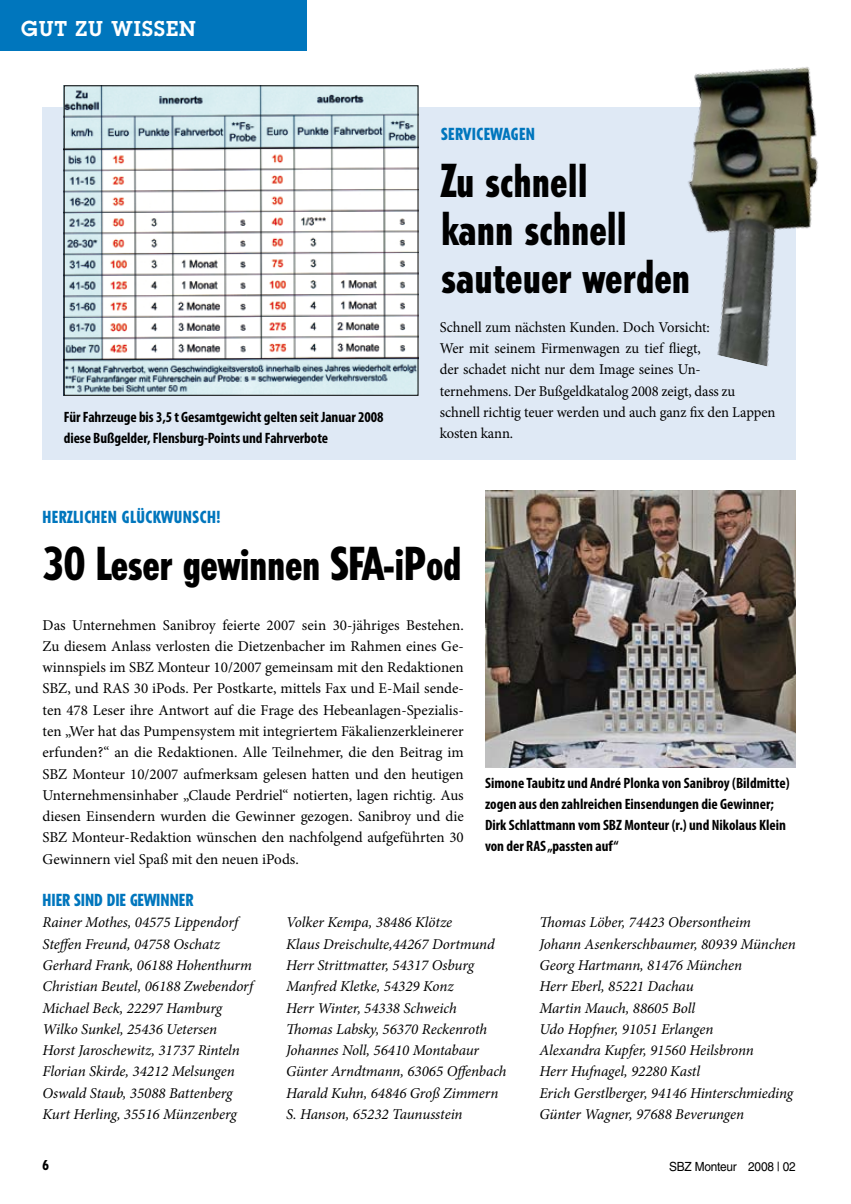
<style>
.page{position:relative;width:851px;height:1204px;background:#fff}
.page>*{position:absolute;margin:0;border:0;box-sizing:border-box;transform-origin:0 0}
.t1{font:800 condensed 45px/48px "Tempo Std";color:#000}
.t2{font:600 21px "Lubalin Graph Std";letter-spacing:.05em;color:#fff}
.t3{font:800 condensed 16.5px "Tempo Std";letter-spacing:.03em;color:#0076bd}
.t4{font:800 condensed 16.5px "Tempo Std";color:#0076bd}
.t5{font:15px/21.3px "Minion Pro";letter-spacing:-.005em;color:#000}
.t6{font:italic 15px/21.3px "Minion Pro";letter-spacing:-.005em;color:#000}
.t7{font:700 condensed 15px/21px "Myriad Pro";color:#000}
.t8{font:12.6px "Helvetica LT Std";letter-spacing:-.02em;color:#000;scale:.94 1}
</style>
<div class="page">
<div style="left:43px;top:107px;width:752px;height:352px;background:#dfe9f5"></div>
<img style="left:688px;top:67px;width:130px;height:315px">
<img style="left:66px;top:87px;width:350px;height:306px">
<img style="left:485px;top:490px;width:310px;height:277px">
<div style="left:0;top:0;width:306px;height:51px;background:#0076bd"></div>
<h2 class="t2" style="left:21px;top:15px;width:176px">GUT ZU WISSEN</h2>
<p class="t7" style="left:64px;top:406px;width:321px">Für Fahrzeuge bis 3,5 t Gesamtgewicht gelten seit Januar 2008 diese Bußgelder, Flensburg-Points und Fahrverbote</p>
<p class="t3" style="left:441px;top:124px;width:96px">Servicewagen</p>
<h1 class="t1" style="left:441px;top:156px;width:251px">Zu schnell<br>kann schnell sauteuer werden</h1>
<p class="t5" style="left:439px;top:316px;width:337px">Schnell zum nächsten Kunden. Doch Vorsicht:<br>Wer mit seinem Firmenwagen zu tief fliegt,<br>der schadet nicht nur dem Image seines Un&shy;ternehmens. Der Bußgeldkatalog 2008 zeigt, dass zu schnell richtig teuer werden und auch ganz fix den Lappen kosten kann.</p>
<p class="t3" style="left:43px;top:507px;width:179px">Herzlichen Glückwunsch!</p>
<h1 class="t1" style="left:43px;top:539px;width:420px">30 Leser gewinnen SFA-iPod</h1>
<p class="t5" style="left:43px;top:614px;width:422px;text-align:justify">Das Unternehmen Sanibroy feierte 2007 sein 30-jähriges Bestehen.<br>Zu diesem Anlass verlosten die Dietzenbacher im Rahmen eines Ge&shy;winnspiels im SBZ Monteur 10/2007 gemeinsam mit den Redaktionen SBZ, und RAS 30 iPods. Per Postkarte, mittels Fax und E-Mail sende&shy;ten 478 Leser ihre Antwort auf die Frage des Hebeanlagen-Spezialis&shy;ten „Wer hat das Pumpensystem mit integriertem Fäkalienzerkleinerer erfunden?“ an die Redaktionen. Alle Teilnehmer, die den Beitrag im SBZ Monteur 10/2007 aufmerksam gelesen hatten und den heutigen Unternehmensinhaber „Claude Perdriel“ notierten, lagen richtig. Aus diesen Einsendern wurden die Gewinner gezogen. Sanibroy und die SBZ Monteur-Redaktion wünschen den nachfolgend aufgeführten 30<br>Gewinnern viel Spaß mit den neuen iPods.</p>
<p class="t7" style="left:485px;top:772px;width:306px">Simone Taubitz und André Plonka von Sanibroy (Bildmitte) zogen aus den zahlreichen Einsendungen die Gewinner; Dirk Schlattmann vom SBZ Monteur (r.) und Nikolaus Klein von der RAS „passten auf“</p>
<p class="t4" style="left:43px;top:889px;width:149px">Hier sind die Gewinner</p>
<p class="t6" style="left:43px;top:911px;width:212px">Rainer Mothes, 04575 Lippendorf<br>Steffen Freund, 04758 Oschatz<br>Gerhard Frank, 06188 Hohenthurm<br>Christian Beutel, 06188 Zwebendorf<br>Michael Beck, 22297 Hamburg<br>Wilko Sunkel, 25436 Uetersen<br>Horst Jaroschewitz, 31737 Rinteln<br>Florian Skirde, 34212 Melsungen<br>Oswald Staub, 35088 Battenberg<br>Kurt Herling, 35516 Münzenberg</p>
<p class="t6" style="left:286px;top:911px;width:222px">Volker Kempa, 38486 Klötze<br>Klaus Dreischulte,44267 Dortmund<br>Herr Strittmatter, 54317 Osburg<br>Manfred Kletke, 54329 Konz<br>Herr Winter, 54338 Schweich<br>Thomas Labsky, 56370 Reckenroth<br>Johannes Noll, 56410 Montabaur<br>Günter Arndtmann, 63065 Offenbach<br>Harald Kuhn, 64846 Groß Zimmern<br>S. Hanson, 65232 Taunusstein</p>
<p class="t6" style="left:539px;top:911px;width:258px">Thomas Löber, 74423 Obersontheim<br>Johann Asenkerschbaumer, 80939 München<br>Georg Hartmann, 81476 München<br>Herr Eberl, 85221 Dachau<br>Martin Mauch, 88605 Boll<br>Udo Hopfner, 91051 Erlangen<br>Alexandra Kupfer, 91560 Heilsbronn<br>Herr Hufnagel, 92280 Kastl<br>Erich Gerstlberger, 94146 Hinterschmieding<br>Günter Wagner, 97688 Beverungen</p>
<p class="t8" style="left:669px;top:1158px;width:136px">SBZ Monteur 2008 | 02</p>
</div>
